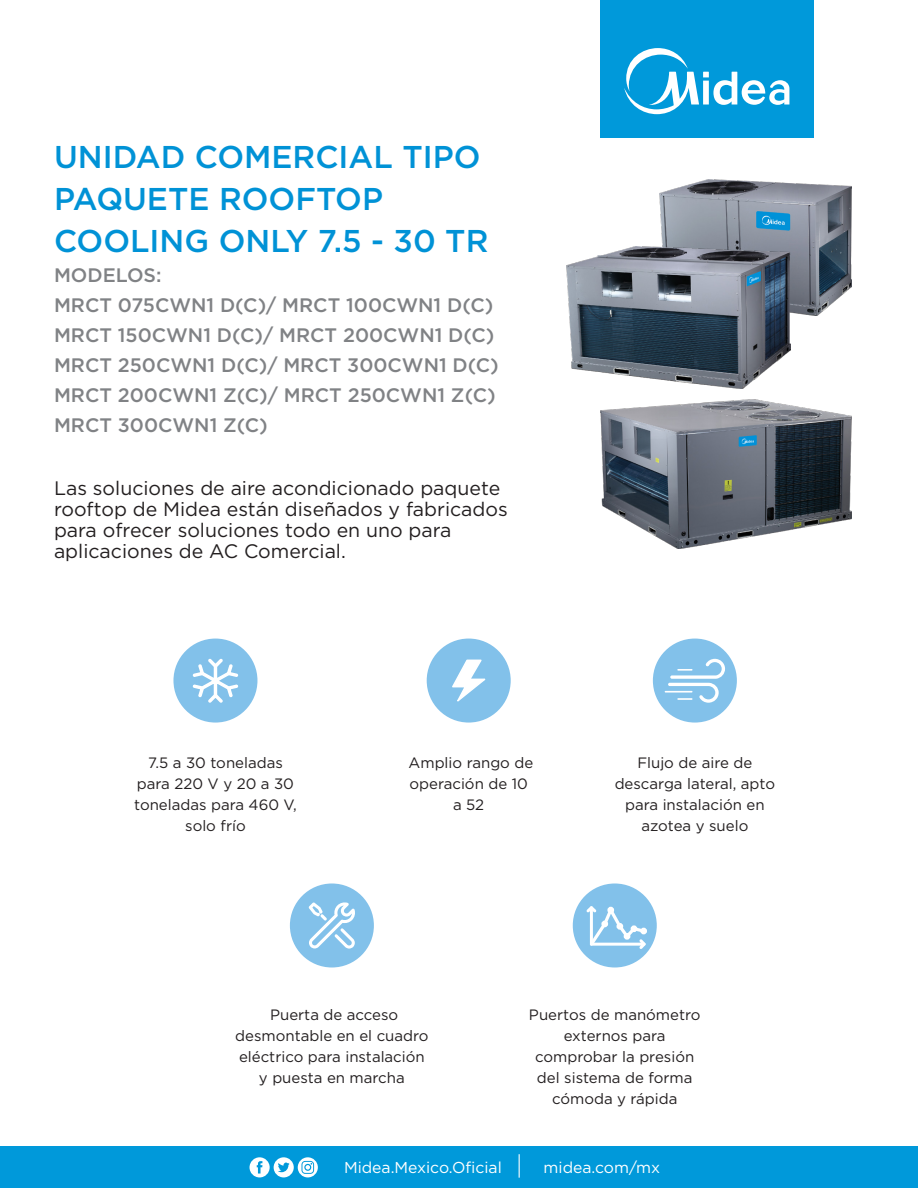
<style>
.page{position:relative;width:918px;height:1188px;background:#fff}
.page>*{position:absolute;margin:0;border:0;box-sizing:border-box;transform-origin:0 0}
.t1{font:500 31.5px/42px "Gotham";color:#0092d6}
.t2{font:500 19.5px "Gotham";color:#808285}
.t3{font:19.5px/21px "Gotham";color:#231f20}
.t4{font:15.75px "Gotham";color:#fff}
.t5{font:15px/21px "Gotham";color:#231f20;text-align:center}
</style>
<div class="page">
<img style="left:660px;top:180px;width:191px;height:135px">
<div style="left:427px;top:639px;width:84px;height:84px;background:#82c1ea;border-radius:50%"></div>
<div style="left:290px;top:884px;width:84px;height:84px;background:#82c1ea;border-radius:50%"></div>
<div style="left:653px;top:639px;width:84px;height:84px;background:#82c1ea;border-radius:50%"></div>
<div style="left:573px;top:884px;width:84px;height:84px;background:#82c1ea;border-radius:50%"></div>
<div style="left:173px;top:639px;width:84px;height:84px;background:#82c1ea;border-radius:50%"></div>
<svg style="left:586px;top:906px;width:62px;height:46px"></svg>
<div style="left:601px;top:0;width:213px;height:138px;background:#0099da"></div>
<svg style="left:624px;top:48px;width:165px;height:66px"></svg>
<div style="left:0;top:1146px;width:918px;height:42px;background:#0099da"></div>
<svg style="left:249px;top:1157px;width:69px;height:20px"></svg>
<svg style="left:519px;top:1154px;width:1px;height:24px"></svg>
<img style="left:567px;top:246px;width:223px;height:142px">
<img style="left:601px;top:400px;width:250px;height:148px">
<svg style="left:309px;top:902px;width:46px;height:47px"></svg>
<hr style="left:665px;top:691px;width:28px;height:2px;background:#fff">
<svg style="left:668px;top:659px;width:57px;height:44px"></svg>
<svg style="left:192px;top:658px;width:47px;height:45px"></svg>
<svg style="left:452px;top:659px;width:34px;height:43px"></svg>
<p class="t1" style="left:54px;top:135px;width:428px">UNIDAD COMERCIAL TIPO<br>PAQUETE ROOFTOP</p>
<p class="t1" style="left:54px;top:219px;width:436px">COOLING ONLY 7.5 - 30 TR</p>
<p class="t2" style="left:54px;top:262px;width:109px">MODELOS:</p>
<p class="t2" style="left:54px;top:292px;width:441px">MRCT 075CWN1 D(C)/ MRCT 100CWN1 D(C)</p>
<p class="t2" style="left:54px;top:322px;width:442px">MRCT 150CWN1 D(C)/ MRCT 200CWN1 D(C)</p>
<p class="t2" style="left:54px;top:352px;width:446px">MRCT 250CWN1 D(C)/ MRCT 300CWN1 D(C)</p>
<p class="t2" style="left:54px;top:382px;width:443px">MRCT 200CWN1 Z(C)/ MRCT 250CWN1 Z(C)</p>
<p class="t2" style="left:54px;top:412px;width:215px">MRCT 300CWN1 Z(C)</p>
<p class="t3" style="left:54px;top:477px;width:455px">Las soluciones de aire acondicionado paquete rooftop de Midea están diseñados y fabricados para ofrecer soluciones todo en uno para aplicaciones de AC Comercial.</p>
<p class="t5" style="left:134px;top:752px;width:164px">7.5 a 30 toneladas para 220 V y 20 a 30 toneladas para 460 V, solo frío</p>
<p class="t5" style="left:409px;top:752px;width:126px;text-align:left">Amplio rango de operación de 10</p>
<p class="t5" style="left:453px;top:794px;width:33px">a 52</p>
<p class="t5" style="left:615px;top:752px;width:162px">Flujo de aire de descarga lateral, apto para instalación en azotea y suelo</p>
<p class="t5" style="left:235px;top:1004px;width:195px">Puerta de acceso desmontable en el cuadro eléctrico para instalación</p>
<p class="t5" style="left:259px;top:1067px;width:147px">y puesta en marcha</p>
<p class="t5" style="left:529px;top:1004px;width:173px">Puertos de manómetro externos para comprobar la presión del sistema de forma cómoda y rápida</p>
<p class="t4" style="left:344px;top:1157px;width:159px">Midea.Mexico.Oficial</p>
<p class="t4" style="left:544px;top:1157px;width:118px">midea.com/mx</p>
</div>
